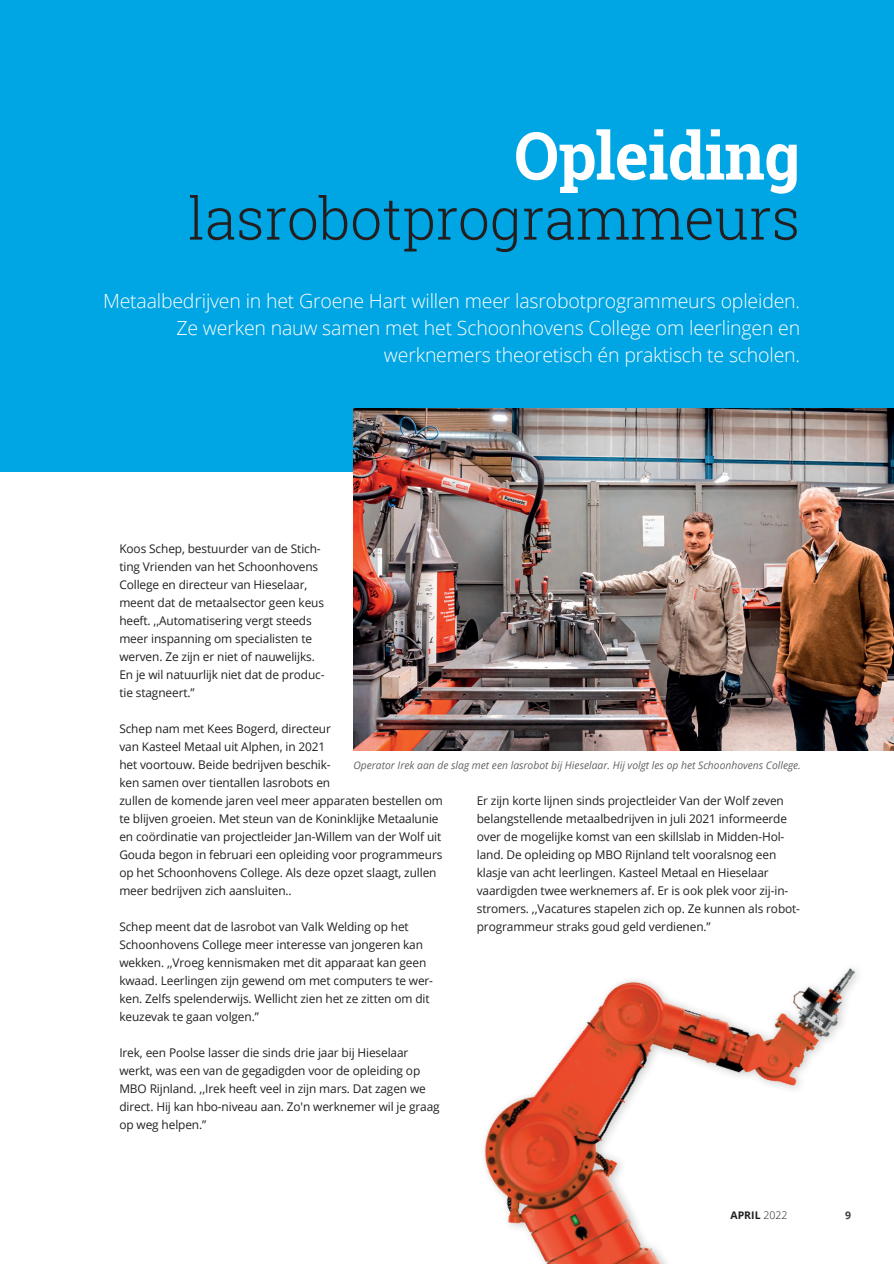
<style>
.page{position:relative;width:894px;height:1264px;background:#fff}
.page>*{position:absolute;margin:0;border:0;box-sizing:border-box;transform-origin:0 0}
.t1{font:700 66px "Roboto Slab";letter-spacing:-.01em;color:#fff;scale:.96 1}
.t2{font:300 58.5px "Roboto Slab";color:#231f20}
.t3{font:300 19.5px/27px "Open Sans";letter-spacing:-.01em;color:#fff;text-align:right}
.t4{font:12px/18px "Open Sans";letter-spacing:-.01em;color:#231f20}
.t5{font:italic 10.5px "Open Sans";color:#636366}
.t6{font:700 10.5px "Open Sans";color:#231f20}
.t7{font:700 10.5px "Open Sans";color:#3e3e3f}
.s1{font-weight:300}
</style>
<div class="page">
<div style="left:0;top:0;width:893px;height:472px;background:#00a5e3"></div>
<img style="left:484px;top:968px;width:374px;height:295px">
<img style="left:353px;top:408px;width:540px;height:342px">
<p class="t1" style="left:514px;top:110px;width:299px">Opleiding</p>
<p class="t2" style="left:188px;top:178px;width:613px">lasrobotprogrammeurs</p>
<p class="t3" style="left:103px;top:286px;width:698px">Metaalbedrijven in het Groene Hart willen meer lasrobotprogrammeurs opleiden.<br>Ze werken nauw samen met het Schoonhovens College om leerlingen en werknemers theoretisch én praktisch te scholen.</p>
<p class="t4" style="left:119px;top:539px;width:206px">Koos Schep, bestuurder van de Stich&shy;ting Vrienden van het Schoonhovens College en directeur van Hieselaar, meent dat de metaalsector geen keus heeft. ,,Automatisering vergt steeds meer inspanning om specialisten te werven. Ze zijn er niet of nauwelijks.</p>
<p class="t4" style="left:119px;top:665px;width:207px">En je wil natuurlijk niet dat de produc&shy;tie stagneert.”</p>
<p class="t4" style="left:119px;top:719px;width:325px">Schep nam met Kees Bogerd, directeur<br>van Kasteel Metaal uit Alphen, in 2021<br>het voortouw. Beide bedrijven beschik-<br>ken samen over tientallen lasrobots en<br>zullen de komende jaren veel meer apparaten bestellen om te blijven groeien. Met steun van de Koninklijke Metaalunie en coördinatie van projectleider Jan-Willem van der Wolf uit Gouda begon in februari een opleiding voor programmeurs op het Schoonhovens College. Als deze opzet slaagt, zullen meer bedrijven zich aansluiten..</p>
<p class="t4" style="left:119px;top:917px;width:315px">Schep meent dat de lasrobot van Valk Welding op het Schoonhovens College meer interesse van jongeren kan wekken. ,,Vroeg kennismaken met dit apparaat kan geen kwaad. Leerlingen zijn gewend om met computers te wer&shy;ken. Zelfs spelenderwijs. Wellicht zien het ze zitten om dit keuzevak te gaan volgen.”</p>
<p class="t4" style="left:119px;top:1043px;width:322px">Irek, een Poolse lasser die sinds drie jaar bij Hieselaar werkt, was een van de gegadigden voor de opleiding op MBO Rijnland. ,,Irek heeft veel in zijn mars. Dat zagen we direct. Hij kan hbo-niveau aan. Zo'n werknemer wil je graag op weg helpen.”</p>
<p class="t5" style="left:353px;top:758px;width:449px">Operator Irek aan de slag met een lasrobot bij Hieselaar. Hij volgt les op het Schoonhovens College.</p>
<p class="t4" style="left:476px;top:791px;width:325px">Er zijn korte lijnen sinds projectleider Van der Wolf zeven belangstellende metaalbedrijven in juli 2021 informeerde over de mogelijke komst van een skillslab in Midden-Hol&shy;land. De opleiding op MBO Rijnland telt vooralsnog een klasje van acht leerlingen. Kasteel Metaal en Hieselaar vaardigden twee werknemers af. Er is ook plek voor zij-in&shy;stromers. ,,Vacatures stapelen zich op. Ze kunnen als robot&shy;programmeur straks goud geld verdienen.”</p>
<p class="t6" style="left:730px;top:1207px;width:58px">APRIL <span class="s1">2022</span></p>
<p class="t7" style="left:845px;top:1207px;width:7px">9</p>
</div>
